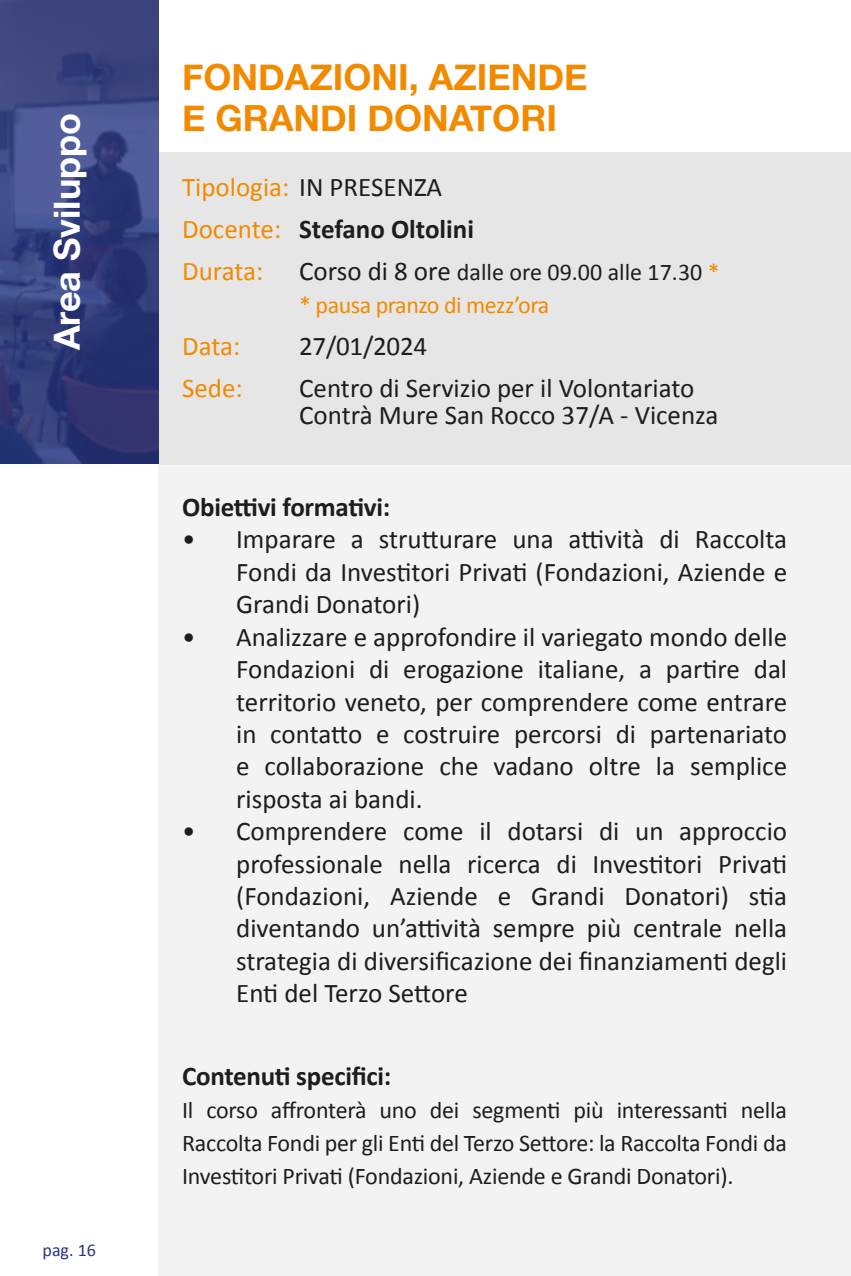
<style>
.page{position:relative;width:851px;height:1276px;background:#fff}
.page>*{position:absolute;margin:0;border:0;box-sizing:border-box;transform-origin:0 0}
.t1{font:700 36px/40.8px "Helvetica Neue";color:#f28a00}
.t2{font:700 36px "Helvetica Neue";color:#fff}
.t3{font:27px/32.4px "Calibri";color:#1d1d1b;text-align:justify}
.t4{font:27px/42px "Calibri";color:#f28a00}
.t5{font:700 27px "Calibri";letter-spacing:-.01em;color:#1d1d1b}
.t6{font:24px/33px "Calibri";letter-spacing:-.01em;color:#1d1d1b;text-align:justify}
.t7{font:24px/32.4px "Calibri";letter-spacing:-.02em;color:#f28a00}
.t8{font:18px "Calibri";color:#283583}
.s1{color:#1d1d1b}
.s2{font-weight:700;color:#1d1d1b}
.s3{font-size:27px;color:#1d1d1b}
</style>
<div class="page">
<div style="left:158px;top:152px;width:692px;height:369px;background:#e6e6e6"></div>
<div style="left:158px;top:466px;width:692px;height:810px;background:#f3f3f3"></div>
<img style="left:0;top:0;width:158px;height:463px">
<hr style="left:850px;top:0;width:1px;height:1276px;background:#f3f3f3">
<h1 class="t2" style="left:45px;top:350px;width:239px;rotate:-90deg">Area Sviluppo</h1>
<p class="t8" style="left:43px;top:1242px;width:55px">pag. 16</p>
<h1 class="t1" style="left:182px;top:56px;width:407px">FONDAZIONI, AZIENDE<br>E GRANDI DONATORI</h1>
<p class="t4" style="left:182px;top:168px;width:293px">Tipologia: <span class="s1">IN PRESENZA<br></span>Docente: <span class="s2">Stefano Oltolini<br></span>Durata:</p>
<p class="t7" style="left:299px;top:258px;width:422px"><span class="s3">Corso di 8 ore</span> <span class="s1">dalle ore 09.00 alle 17.30</span> * * pausa pranzo di mezz’ora</p>
<p class="t4" style="left:182px;top:327px;width:60px">Data:</p>
<p class="t3" style="left:299px;top:332px;width:129px">27/01/2024</p>
<p class="t4" style="left:182px;top:369px;width:62px">Sede:</p>
<p class="t3" style="left:299px;top:376px;width:420px;line-height:27px">Centro di Servizio per il Volontariato<br>Contrà Mure San Rocco 37/A - Vicenza</p>
<p class="t5" style="left:182px;top:496px;width:210px">Obiettivi formativi:</p>
<p class="t3" style="left:236px;top:525px;width:552px;text-indent:-54px">• Imparare a strutturare una attività di Raccolta Fondi da Investitori Privati (Fondazioni, Aziende e Grandi Donatori)</p>
<p class="t3" style="left:236px;top:623px;width:552px;text-indent:-54px">• Analizzare e approfondire il variegato mondo delle Fondazioni di erogazione italiane, a partire dal territorio veneto, per comprendere come entrare in contatto e costruire percorsi di partenariato e collaborazione che vadano oltre la semplice risposta ai bandi.</p>
<p class="t3" style="left:236px;top:817px;width:552px;text-indent:-54px">• Comprendere come il dotarsi di un approccio professionale nella ricerca di Investitori Privati (Fondazioni, Aziende e Grandi Donatori) stia diventando un’attività sempre più centrale nella strategia di diversificazione dei finanziamenti degli Enti del Terzo Settore</p>
<p class="t5" style="left:182px;top:1064px;width:211px">Contenuti specifici:</p>
<p class="t6" style="left:182px;top:1095px;width:606px">Il corso affronterà uno dei segmenti più interessanti nella Raccolta Fondi per gli Enti del Terzo Settore: la Raccolta Fondi da Investitori Privati (Fondazioni, Aziende e Grandi Donatori).</p>
</div>
